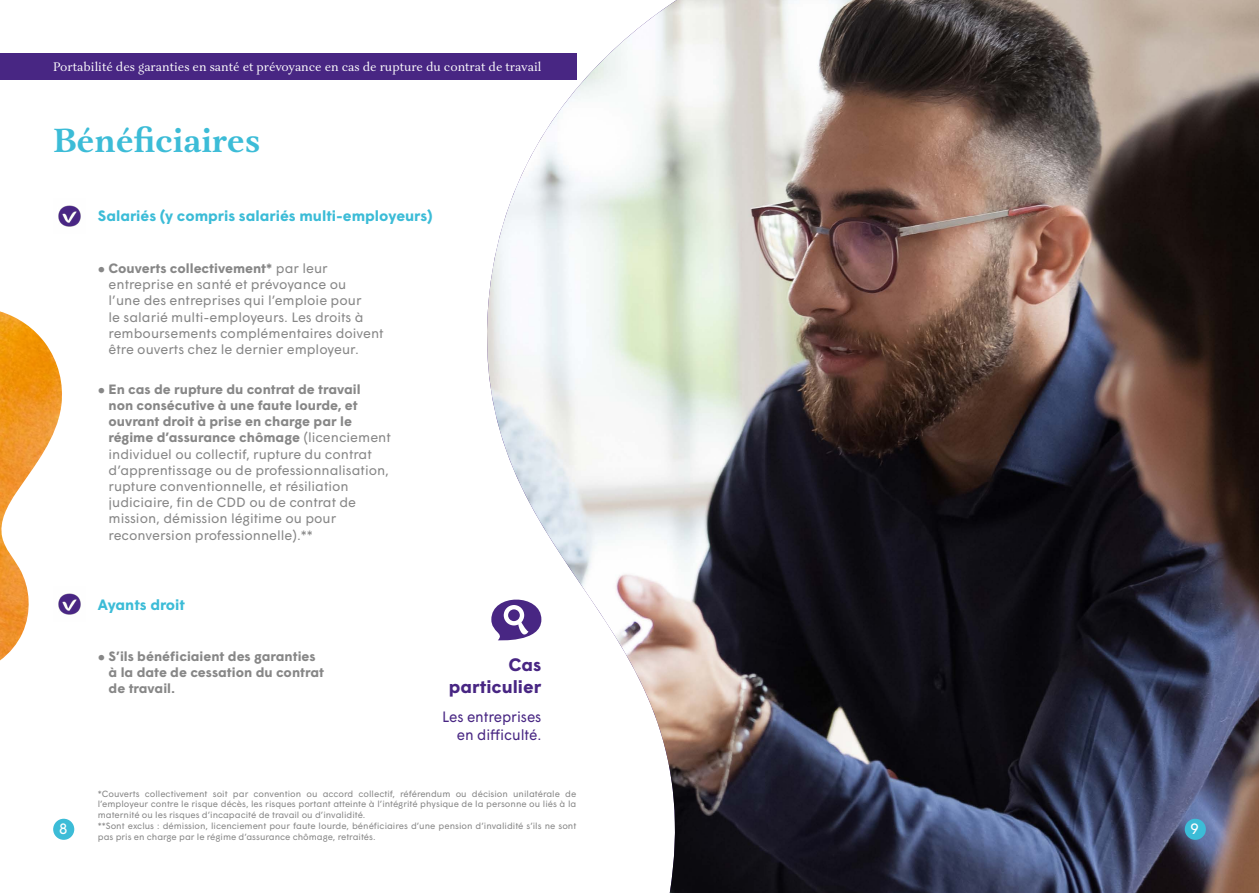
<style>
.page{position:relative;width:1259px;height:893px;background:#fff}
.page>*{position:absolute;margin:0;border:0;box-sizing:border-box;transform-origin:0 0}
.t1{font:700 34.5px "Aria Text G1";color:#3cbcd7}
.t2{font:700 18px/21.6px "Wigrum";color:#482683;text-align:right}
.t3{font:700 15px "Wigrum";color:#3cbcd7}
.t4{font:15px/18px "Wigrum";letter-spacing:-.005em;color:#482683;text-align:right;scale:.95 1}
.t5{font:15px "Wigrum";color:#fff}
.t6{font:13.5px/16.2px "Wigrum";color:#878787}
.t7{font:700 13.5px/16.2px "Wigrum";color:#878787}
.t8{font:12.75px "Aria Text G1";color:#fff}
.t9{font:9px/10.8px "Wigrum";color:#878787}
.s1{font-weight:500}
.s2{font-weight:700}
</style>
<div class="page">
<div style="left:0;top:53px;width:576px;height:27px;background:#482683"></div>
<div style="left:53px;top:819px;width:21px;height:21px;background:#3cbcd7;border-radius:50%"></div>
<img style="left:58px;top:205px;width:23px;height:22px">
<img style="left:64px;top:593px;width:17px;height:22px">
<img style="left:0;top:311px;width:64px;height:349px">
<img style="left:487px;top:0;width:772px;height:893px">
<div style="left:1184px;top:819px;width:21px;height:21px;background:#3cbcd7;border-radius:50%"></div>
<p class="t8" style="left:53px;top:59px;width:490px">Portabilité des garanties en santé et prévoyance en cas de rupture du contrat de travail</p>
<h1 class="t1" style="left:53px;top:119px;width:208px">Bénéficiaires</h1>
<p class="t3" style="left:98px;top:205px;width:336px">Salariés (y compris salariés multi-employeurs)</p>
<p class="t6" style="left:109px;top:259px;width:276px;text-indent:-11px"><span class="s1">●</span> <span class="s2">Couverts collectivement*</span> par leur entreprise en santé et prévoyance ou<br>l’une des entreprises qui l’emploie pour<br>le salarié multi-employeurs. Les droits à remboursements complémentaires doivent être ouverts chez le dernier employeur.</p>
<p class="t6" style="left:109px;top:380px;width:284px;text-indent:-11px"><span class="s1">●</span> <span class="s2">En cas de rupture du contrat de travail<br>non consécutive à une faute lourde, et ouvrant droit à prise en charge par le régime d’assurance chômage</span> (licenciement individuel ou collectif, rupture du contrat d’apprentissage ou de professionnalisation, rupture conventionnelle, et résiliation judiciaire, fin de CDD ou de contrat de mission, démission légitime ou pour reconversion professionnelle).**</p>
<p class="t5" style="left:59px;top:818px;width:10px">8</p>
<p class="t3" style="left:98px;top:593px;width:89px">Ayants droit</p>
<p class="t7" style="left:109px;top:647px;width:217px;text-indent:-11px"><span class="s1">●</span> S’ils bénéficiaient des garanties à la date de cessation du contrat de travail.</p>
<h2 class="t2" style="left:449px;top:653px;width:94px">Cas particulier</h2>
<p class="t4" style="left:442px;top:706px;width:106px">Les entreprises en difficulté.</p>
<p class="t9" style="left:98px;top:787px;width:480px">*Couverts collectivement soit par convention ou accord collectif, référendum ou décision unilatérale de l’employeur contre le risque décès, les risques portant atteinte à l’intégrité physique de la personne ou liés à la maternité ou les risques d’incapacité de travail ou d’invalidité.<br>**Sont exclus : démission, licenciement pour faute lourde, bénéficiaires d’une pension d’invalidité s’ils ne sont pas pris en charge par le régime d’assurance chômage, retraités.</p>
<p class="t5" style="left:1190px;top:818px;width:10px">9</p>
</div>
